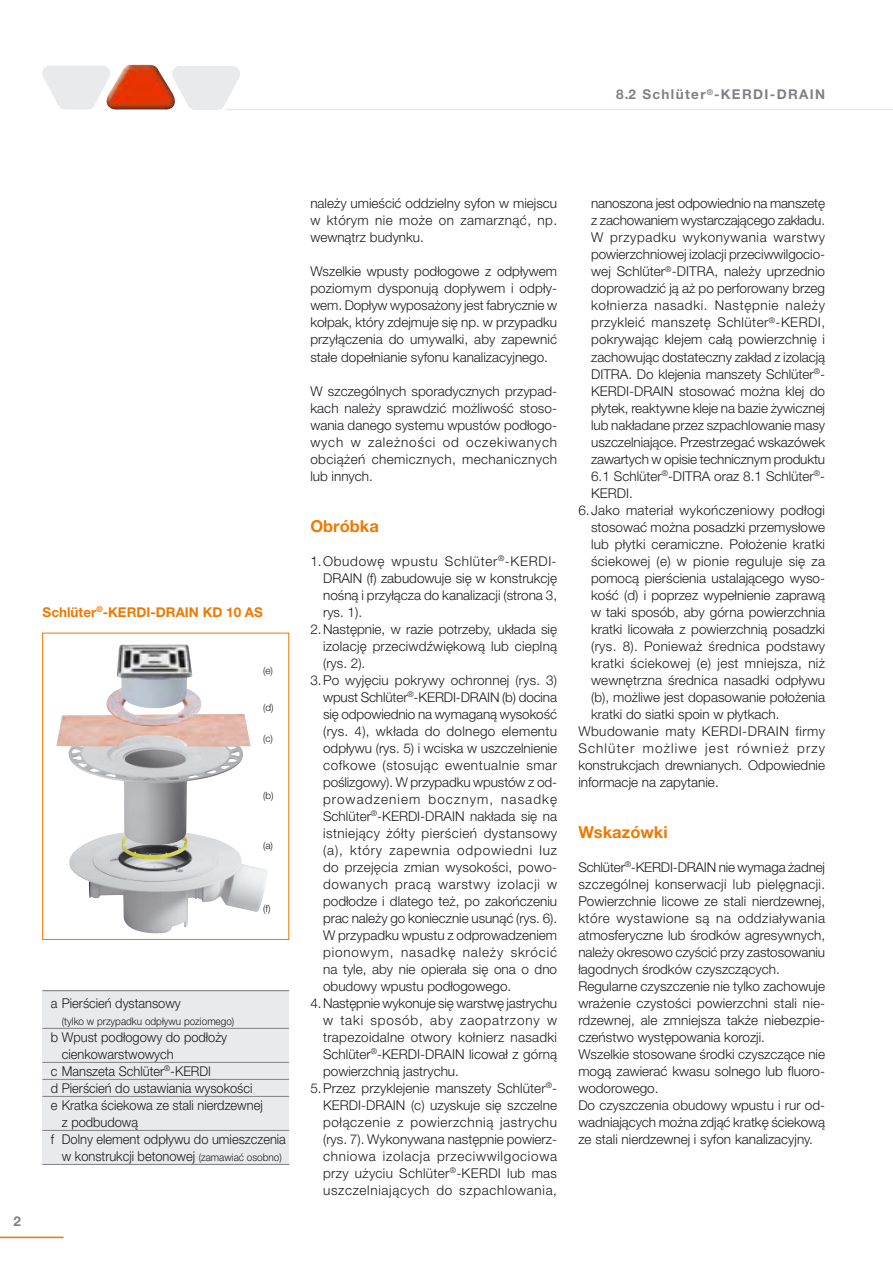
<style>
.page{position:relative;width:893px;height:1263px;background:#fff}
.page>*{position:absolute;margin:0;border:0;box-sizing:border-box;transform-origin:0 0}
.t1{font:700 16.5px "Helvetica Neue LT Pro";color:#ee7900}
.t2{font:300 13.5px/17px "Helvetica Neue LT Pro";color:#1b1c20;text-align:justify}
.t3{font:300 13.5px "Helvetica Neue LT Pro";color:#1b1c20;scale:.95 1}
.t4{font:300 13.5px "Helvetica Neue LT Pro";letter-spacing:.02em;color:#1b1c20}
.t5{font:300 13.5px "Helvetica Neue LT Pro";letter-spacing:.03em;color:#1b1c20}
.t6{font:300 13.5px "Helvetica Neue LT Pro";letter-spacing:.025em;color:#1b1c20}
.t7{font:300 13.5px "Helvetica Neue LT Pro";letter-spacing:.035em;color:#1b1c20}
.t8{font:300 13.5px "Helvetica Neue LT Pro";letter-spacing:.085em;color:#1b1c20}
.t9{font:700 13.5px "Helvetica Neue LT Pro";color:#ee7900}
.t10{font:700 13.5px "Helvetica Neue LT Pro";letter-spacing:.1em;color:#818084}
.t11{font:300 10.5px "Helvetica Neue LT Pro";color:#1b1c20;scale:.95 1}
.t12{font:300 9.9px "Helvetica Neue LT Pro";color:#1b1c20}
.s1{font-size:10.5px}
</style>
<div class="page">
<hr style="left:225px;top:109px;width:667px;height:1px;background:#e9eaeb">
<svg style="left:42px;top:65px;width:198px;height:45px"></svg>
<hr style="left:0;top:1237px;width:64px;height:1px;background:#ee7900">
<div style="left:42px;top:991px;width:247px;height:174px;background:#e9eaeb"></div>
<hr style="left:42px;top:990px;width:247px;height:1px;background:#818084">
<hr style="left:42px;top:1028px;width:247px;height:1px;background:#818084">
<hr style="left:42px;top:1062px;width:247px;height:1px;background:#818084">
<hr style="left:42px;top:1079px;width:247px;height:1px;background:#818084">
<hr style="left:42px;top:1096px;width:247px;height:1px;background:#818084">
<hr style="left:42px;top:1130px;width:247px;height:1px;background:#818084">
<hr style="left:42px;top:1164px;width:247px;height:1px;background:#818084">
<div style="left:42px;top:633px;width:247px;height:307px;border:1px solid #ee7900"></div>
<img style="left:69px;top:845px;width:198px;height:89px">
<img style="left:121px;top:845px;width:66px;height:15px">
<img style="left:68px;top:747px;width:175px;height:98px">
<img style="left:56px;top:714px;width:194px;height:33px">
<img style="left:106px;top:690px;width:96px;height:37px">
<img style="left:117px;top:644px;width:76px;height:65px">
<p class="t10" style="left:616px;top:89px;width:210px">8.2 Schlüter<sup>®</sup>-KERDI-DRAIN</p>
<p class="t9" style="left:43px;top:607px;width:222px">Schlüter<sup>®</sup>-KERDI-DRAIN KD 10 AS</p>
<p class="t12" style="left:263px;top:667px;width:11px">(e)</p>
<p class="t12" style="left:263px;top:704px;width:12px">(d)</p>
<p class="t12" style="left:263px;top:734px;width:11px">(c)</p>
<p class="t12" style="left:263px;top:792px;width:12px">(b)</p>
<p class="t12" style="left:263px;top:842px;width:11px">(a)</p>
<p class="t12" style="left:263px;top:905px;width:9px">(f)</p>
<p class="t10" style="left:14px;top:1216px;width:9px">2</p>
<p class="t3" style="left:51px;top:998px;width:138px">a Pierścień dystansowy</p>
<p class="t11" style="left:62px;top:1017px;width:183px">(tylko w przypadku odpływu poziomego)</p>
<p class="t3" style="left:51px;top:1032px;width:187px">b Wpust podłogowy do podłoży</p>
<p class="t3" style="left:62px;top:1049px;width:119px">cienkowarstwowych</p>
<p class="t3" style="left:51px;top:1066px;width:170px">c Manszeta Schlüter<sup>®</sup>-KERDI</p>
<p class="t3" style="left:51px;top:1083px;width:214px">d Pierścień do ustawiania wysokości</p>
<p class="t3" style="left:51px;top:1100px;width:224px">e Kratka ściekowa ze stali nierdzewnej</p>
<p class="t3" style="left:62px;top:1117px;width:82px">z podbudową</p>
<p class="t3" style="left:51px;top:1134px;width:249px">f Dolny element odpływu do umieszczenia</p>
<p class="t3" style="left:62px;top:1151px;width:233px">w konstrukcji betonowej <span class="s1">(zamawiać osobno)</span></p>
<p class="t2" style="left:310px;top:196px;width:248px">należy umieścić oddzielny syfon w miejscu w którym nie może on zamarznąć, np. wewnątrz budynku.</p>
<p class="t2" style="left:310px;top:264px;width:248px">Wszelkie wpusty podłogowe z odpływem poziomym dysponują dopływem i odpły&shy;wem. Dopływ wyposażony jest fabry cznie w kołpak, który zdejmuje się np. w przypadku przyłączenia do umywalki, aby zapewnić stałe dopełnianie syfonu kanalizacyjnego.</p>
<p class="t2" style="left:310px;top:383px;width:248px">W szczególnych sporadycznych przypad&shy;kach należy sprawdzić możliwość stoso - wania danego systemu wpustów podłogo&shy;wych w zależności od ocze ki wanych obciążeń chemicznych, mecha nicznych lub innych.</p>
<p class="t1" style="left:310px;top:520px;width:70px">Obróbka</p>
<p class="t2" style="left:323px;top:553px;width:235px;text-indent:-13px">1. Obudowę wpustu Schlüter<sup>®</sup>-KERDI-DRAIN (f) zabudowuje się w konstrukcję nośną i przyłącza do kanalizacji (strona 3, rys. 1).</p>
<p class="t2" style="left:323px;top:622px;width:235px;text-indent:-13px">2. Następnie, w razie potrzeby, układa się izolację przeciwdźwiękową lub cieplną (rys. 2).</p>
<p class="t2" style="left:323px;top:673px;width:235px;text-indent:-13px">3. Po wyjęciu pokrywy ochronnej (rys. 3) wpust Schlüter<sup>®</sup>-KERDI-DRAIN (b) docina się odpowiednio na wymaganą wysokość (rys. 4), wkłada do dolnego elementu odpływu (rys. 5) i wciska w uszczelnienie cofkowe (stosując ewentualnie smar poślizgowy). W przypadku wpustów z od - prowadzeniem bocznym, nasadkę Schlüter<sup>®</sup>-KERDI-DRAIN nakłada się na istniejący żółty pierścień dystansowy (a), który zapewnia odpowiedni luz do przejęcia zmian wysokości, powo&shy;dowanych pracą warstwy izolacji w podłodze i dlatego też, po zakończeniu prac należy go koniecznie usunąć (rys. 6).<br>W przypadku wpustu z odprowadzeniem pionowym, nasadkę należy skrócić na tyle, aby nie opierała się ona o dno obudowy wpustu podłogowego.</p>
<p class="t2" style="left:323px;top:996px;width:235px;text-indent:-13px">4. Następnie wykonuje się warstwę jastrychu w taki sposób, aby zaopatrzony w trapezoidalne otwory kołnierz nasadki Schlüter<sup>®</sup>-KERDI-DRAIN licował z górną powierzchnią jastrychu.</p>
<p class="t2" style="left:323px;top:1081px;width:235px;text-indent:-13px">5. Przez przyklejenie manszety Schlüter<sup>®</sup>- KERDI-DRAIN (c) uzyskuje się szczelne połączenie z powierzchnią jastrychu (rys. 7). Wykonywana następnie powierz&shy;chniowa izolacja przeciwwilgo ciowa przy użyciu Schlüter<sup>®</sup>-KERDI lub mas uszczelniających do szpachlowania,</p>
<p class="t2" style="left:591px;top:196px;width:235px">nanoszona jest odpowiednio na manszetę z zachowaniem wystarczającego zakładu.<br>W przypadku wykonywania warstwy powierzchniowej izolacji przeciwwilgocio&shy;wej Schlüter<sup>®</sup>-DITRA, należy uprzednio doprowadzić ją aż po perforowany brzeg kołnierza nasadki. Następnie należy przykleić manszetę Schlüter<sup>®</sup>-KERDI, pokrywając klejem całą powierzchnię i zachowując dostateczny zakład z izolacją DITRA. Do klejenia manszety Schlüter<sup>®</sup>- KERDI-DRAIN stosować można klej do płytek, reaktywne kleje na bazie żywicznej lub nakładane przez szpachlowanie masy uszczelniające. Przestrzegać wskazówek zawartych w opisie technicznym produktu 6.1 Schlüter<sup>®</sup>-DITRA oraz 8.1 Schlüter<sup>®</sup>- KERDI.</p>
<p class="t4" style="left:578px;top:505px;width:248px">6. Jako materiał wykończeniowy podłogi</p>
<p class="t2" style="left:591px;top:519px;width:235px">stosować można posadzki przemysłowe</p>
<p class="t2" style="left:591px;top:536px;width:235px">lub płytki ceramiczne. Położenie kratki</p>
<p class="t4" style="left:591px;top:556px;width:235px">ściekowej (e) w pionie reguluje się za</p>
<p class="t2" style="left:591px;top:570px;width:235px">pomocą pierścienia ustalającego wyso-</p>
<p class="t2" style="left:591px;top:587px;width:235px">kość (d) i poprzez wypełnienie zaprawą</p>
<p class="t2" style="left:591px;top:605px;width:235px">w taki sposób, aby górna powierzchnia</p>
<p class="t2" style="left:591px;top:622px;width:235px">kratki licowała z powierzchnią posadzki</p>
<p class="t6" style="left:591px;top:641px;width:235px">(rys. 8). Ponieważ średnica podstawy</p>
<p class="t5" style="left:591px;top:658px;width:235px">kratki ściekowej (e) jest mniejsza, niż</p>
<p class="t2" style="left:591px;top:673px;width:235px">wewnętrzna średnica nasadki odpływu</p>
<p class="t2" style="left:591px;top:690px;width:235px">(b), możliwe jest dopasowanie położenia</p>
<p class="t2" style="left:591px;top:707px;width:190px">kratki do siatki spoin w płytkach.</p>
<p class="t7" style="left:578px;top:726px;width:248px">Wbudowanie maty KERDI-DRAIN firmy</p>
<p class="t8" style="left:578px;top:743px;width:248px">Schlüter możliwe jest również przy</p>
<p class="t2" style="left:578px;top:758px;width:248px">konstrukcjach drewnianych. Odpowiednie</p>
<p class="t2" style="left:578px;top:775px;width:142px">informacje na zapytanie.</p>
<p class="t1" style="left:578px;top:826px;width:91px">Wskazówki</p>
<p class="t2" style="left:578px;top:860px;width:248px;text-align:left">Schlüter<sup>®</sup>-KERDI-DRAIN nie wymaga żadnej szczególnej konserwacji lub pielęgnacji.<br>Powierzchnie licowe ze stali nierdzewnej, które wystawione są na oddziaływania atmosferyczne lub środków agresywnych, należy okresowo czyścić przy zastosowaniu łagodnych środków czyszczących.<br>Regularne czyszczenie nie tylko zachowuje wrażenie czystości powierzchni stali nie&shy;r dzewnej, ale zmniejsza także niebez pie&shy;cz eństwo występowania korozji.<br>Wszelkie stosowane środki czyszczące nie mogą zawierać kwasu solnego lub fluoro - wodorowego.<br>Do czyszczenia obudowy wpustu i rur od - wadniających można zdjąć kratkę ściekową ze stali nierdzewnej i syfon kana lizacyjny.</p>
</div>
